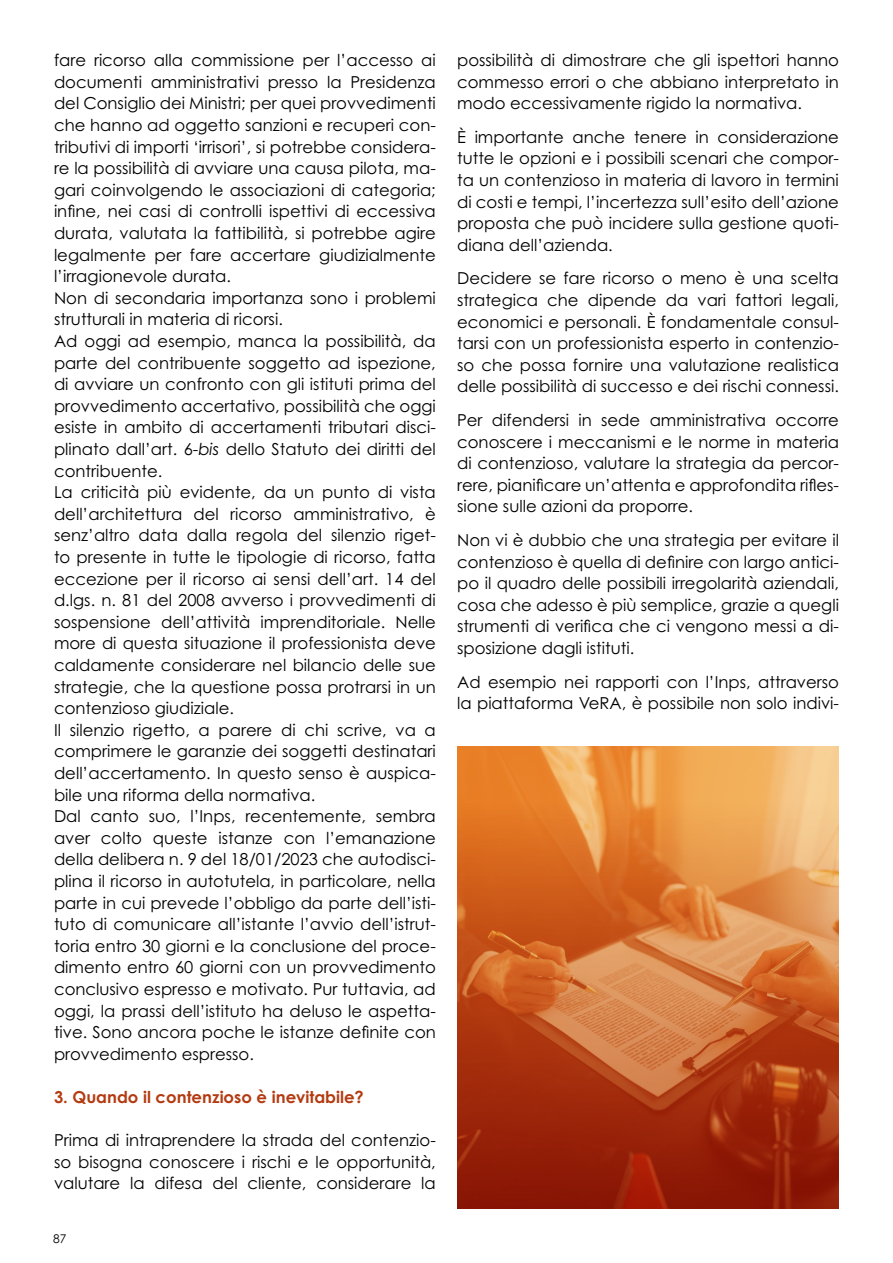
<style>
.page{position:relative;width:893px;height:1263px;background:#fff}
.page>*{position:absolute;margin:0;border:0;box-sizing:border-box;transform-origin:0 0}
.t1{font:16.5px/21.6px "Century Gothic Pro";color:#000;text-align:justify}
.t2{font:700 16.5px "Century Gothic Pro";color:#b43b11}
.t3{font:12px "Century Gothic Pro";color:#000}
.s1{font-style:italic}
</style>
<div class="page">
<img style="left:457px;top:746px;width:382px;height:463px">
<p class="t1" style="left:54px;top:49px;width:383px;text-align:left">fare ricorso alla commissione per l’accesso ai documenti amministrativi presso la Presidenza del Consiglio dei Ministri; per quei provvedimenti che hanno ad oggetto sanzioni e recuperi con&shy;tributivi di importi ‘irrisori’, si potrebbe considera&shy;re la possibilità di avviare una causa pilota, ma&shy;gari coinvolgendo le associazioni di categoria; infine, nei casi di controlli ispettivi di eccessiva durata, valutata la fattibilità, si potrebbe agire legalmente per fare accertare giudizialmente l’irragionevole durata.<br>Non di secondaria importanza sono i problemi strutturali in materia di ricorsi.<br>Ad oggi ad esempio, manca la possibilità, da parte del contribuente soggetto ad ispezione, di avviare un confronto con gli istituti prima del provvedimento accertativo, possibilità che oggi esiste in ambito di accertamenti tributari disci&shy;plinato dall’art. 6-<span class="s1">bis</span> dello Statuto dei diritti del contribuente.<br>La criticità più evidente, da un punto di vista dell’architettura del ricorso amministrativo, è senz’altro data dalla regola del silenzio riget&shy;to presente in tutte le tipologie di ricorso, fatta eccezione per il ricorso ai sensi dell’art. 14 del d.lgs. n. 81 del 2008 avverso i provvedimenti di sospensione dell’attività imprenditoriale. Nelle more di questa situazione il professionista deve caldamente considerare nel bilancio delle sue strategie, che la questione possa protrarsi in un contenzioso giudiziale.<br>Il silenzio rigetto, a parere di chi scrive, va a comprimere le garanzie dei soggetti destinatari dell’accertamento. In questo senso è auspica&shy;bile una riforma della normativa.<br>Dal canto suo, l’Inps, recentemente, sembra aver colto queste istanze con l’emanazione della delibera n. 9 del 18/01/2023 che autodisci&shy;plina il ricorso in autotutela, in particolare, nella parte in cui prevede l’obbligo da parte dell’isti&shy;tuto di comunicare all’istante l’avvio dell’istrut&shy;toria entro 30 giorni e la conclusione del proce&shy;dimento entro 60 giorni con un provvedimento conclusivo espresso e motivato. Pur tuttavia, ad oggi, la prassi dell’istituto ha deluso le aspetta&shy;tive. Sono ancora poche le istanze definite con provvedimento espresso.</p>
<p class="t2" style="left:54px;top:1087px;width:311px">3. Quando il contenzioso è inevitabile?</p>
<p class="t1" style="left:54px;top:1129px;width:383px">Prima di intraprendere la strada del contenzio&shy;so bisogna conoscere i rischi e le opportunità, valutare la difesa del cliente, considerare la</p>
<p class="t3" style="left:53px;top:1231px;width:15px">87</p>
<p class="t1" style="left:457px;top:49px;width:383px">possibilità di dimostrare che gli ispettori hanno commesso errori o che abbiano interpretato in modo eccessivamente rigido la normativa.</p>
<p class="t1" style="left:457px;top:126px;width:383px">È importante anche tenere in considerazione tutte le opzioni e i possibili scenari che compor&shy;ta un contenzioso in materia di lavoro in termini di costi e tempi, l’incertezza sull’esito dell’azione proposta che può incidere sulla gestione quoti&shy;diana dell’azienda.</p>
<p class="t1" style="left:457px;top:268px;width:383px">Decidere se fare ricorso o meno è una scelta strategica che dipende da vari fattori legali, economici e personali. È fondamentale consul&shy;tarsi con un professionista esperto in contenzio&shy;so che possa fornire una valutazione realistica delle possibilità di successo e dei rischi connessi.</p>
<p class="t1" style="left:457px;top:409px;width:383px">Per difendersi in sede amministrativa occorre conoscere i meccanismi e le norme in materia di contenzioso, valutare la strategia da percor&shy;rere, pianificare un’attenta e approfondita rifles&shy;sione sulle azioni da proporre.</p>
<p class="t1" style="left:457px;top:529px;width:383px">Non vi è dubbio che una strategia per evitare il contenzioso è quella di definire con largo antici&shy;po il quadro delle possibili irregolarità aziendali, cosa che adesso è più semplice, grazie a quegli strumenti di verifica che ci vengono messi a di&shy;sposizione dagli istituti.</p>
<p class="t1" style="left:457px;top:671px;width:383px">Ad esempio nei rapporti con l’Inps, attraverso la piattaforma VeRA, è possibile non solo indivi-</p>
</div>
